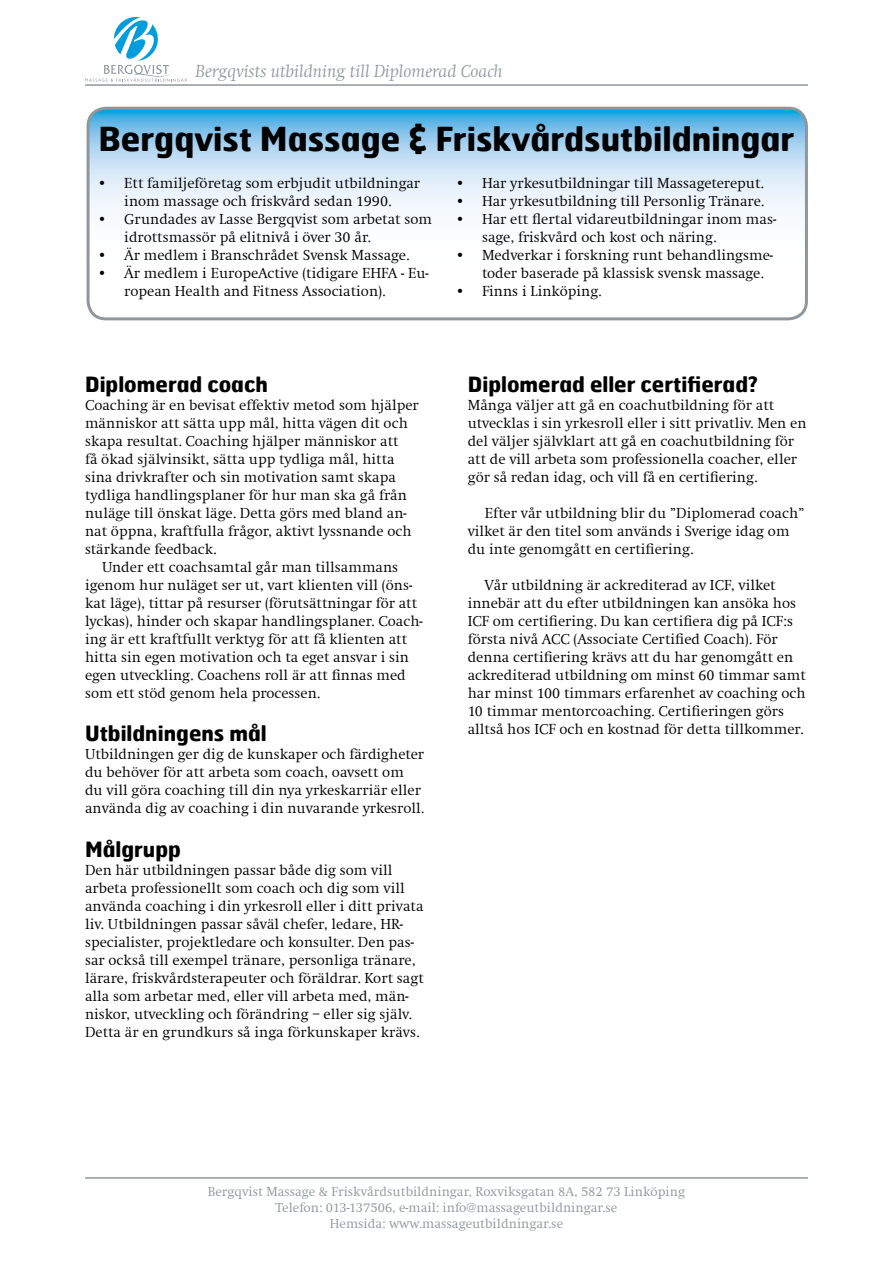
<style>
.page{position:relative;width:893px;height:1263px;background:#fff}
.page>*{position:absolute;margin:0;border:0;box-sizing:border-box;transform-origin:0 0}
.t1{font:700 33px "Hermes";color:#000}
.t2{font:700 21px "Hermes";color:#000}
.t3{font:italic 300 18px "Swift";color:#8f979d}
.t4{font:300 15px/18px "Swift";color:#000}
.t5{font:300 13.5px/16.2px "Swift";color:#8f979d;text-align:center}
</style>
<div class="page">
<hr style="left:85px;top:1177px;width:723px;height:2px;background:#8f979d">
<hr style="left:85px;top:84px;width:723px;height:2px;background:#8f979d">
<svg style="left:85px;top:17px;width:102px;height:65px"></svg>
<svg style="left:88px;top:108px;width:718px;height:211px"></svg>
<div style="left:87px;top:107px;width:721px;height:213px;border:3px solid #8f979d;border-radius:18px"></div>
<p class="t3" style="left:196px;top:62px;width:308px">Bergqvists utbildning till Diplomerad Coach</p>
<h1 class="t1" style="left:99px;top:118px;width:697px">Bergqvist Massage &amp; Friskvårdsutbildningar</h1>
<p class="t4" style="left:97px;top:174px;width:324px;text-align:center">• Ett familjeföretag som erbjudit utbildningar inom massage och friskvård sedan 1990.</p>
<p class="t4" style="left:124px;top:210px;width:309px;text-indent:-27px">• Grundades av Lasse Bergqvist som arbetat som idrottsmassör på elitnivå i över 30 år.</p>
<p class="t4" style="left:97px;top:246px;width:314px">• Är medlem i Branschrådet Svensk Massage.</p>
<p class="t4" style="left:124px;top:264px;width:306px;text-indent:-27px">• Är medlem i EuropeActive (tidigare EHFA - Eu&shy;ropean Health and Fitness Association).</p>
<p class="t4" style="left:455px;top:174px;width:310px">• Har yrkesutbildningar till Massagetereput.</p>
<p class="t4" style="left:455px;top:192px;width:311px">• Har yrkesutbildning till Personlig Tränare.</p>
<p class="t4" style="left:482px;top:210px;width:296px;text-indent:-27px">• Har ett flertal vidareutbildningar inom mas&shy;sage, friskvård och kost och näring.</p>
<p class="t4" style="left:482px;top:246px;width:293px;text-indent:-27px">• Medverkar i forskning runt behandlingsme&shy;toder baserade på klassisk svensk massage.</p>
<p class="t4" style="left:455px;top:282px;width:148px">• Finns i Linköping.</p>
<h2 class="t2" style="left:85px;top:371px;width:184px">Diplomerad coach</h2>
<p class="t4" style="left:85px;top:396px;width:335px">Coaching är en bevisat effektiv metod som hjälper människor att sätta upp mål, hitta vägen dit och skapa resultat. Coaching hjälper människor att<br>få ökad självinsikt, sätta upp tydliga mål, hitta sina drivkrafter och sin motivation samt skapa tydliga handlingsplaner för hur man ska gå från nuläge till önskat läge. Detta görs med bland an&shy;nat öppna, kraftfulla frågor, aktivt lyssnande och stärkande feedback.</p>
<p class="t4" style="left:85px;top:558px;width:339px;text-indent:17px">Under ett coachsamtal går man tillsammans igenom hur nuläget ser ut, vart klienten vill (öns&shy;kat läge), tittar på resurser (förutsättningar för att lyckas), hinder och skapar handlingsplaner. Coach&shy;ing är ett kraftfullt verktyg för att få klienten att hitta sin egen motivation och ta eget ansvar i sin egen utveckling. Coachens roll är att finnas med som ett stöd genom hela processen.</p>
<h2 class="t2" style="left:85px;top:720px;width:183px">Utbildningens mål</h2>
<p class="t4" style="left:85px;top:746px;width:341px">Utbildningen ger dig de kunskaper och färdigheter du behöver för att arbeta som coach, oavsett om du vill göra coaching till din nya yrkeskarriär eller använda dig av coaching i din nuvarande yrkesroll.</p>
<h2 class="t2" style="left:85px;top:835px;width:97px">Målgrupp</h2>
<p class="t4" style="left:85px;top:861px;width:340px">Den här utbildningen passar både dig som vill arbeta professionellt som coach och dig som vill använda coaching i din yrkesroll eller i ditt privata liv. Utbildningen passar såväl chefer, ledare, HR&shy;specialister, projektledare och konsulter. Den pas&shy;sar också till exempel tränare, personliga tränare, lärare, friskvårdsterapeuter och föräldrar. Kort sagt alla som arbetar med, eller vill arbeta med, män&shy;niskor, utveckling och förändring – eller sig själv.<br>Detta är en grundkurs så inga förkunskaper krävs.</p>
<h2 class="t2" style="left:468px;top:371px;width:292px">Diplomerad eller certifierad?</h2>
<p class="t4" style="left:468px;top:396px;width:340px">Många väljer att gå en coachutbildning för att utvecklas i sin yrkesroll eller i sitt privatliv. Men en del väljer självklart att gå en coachutbildning för att de vill arbeta som professionella coacher, eller gör så redan idag, och vill få en certifiering.</p>
<p class="t4" style="left:468px;top:504px;width:338px;text-indent:17px">Efter vår utbildning blir du ”Diplomerad coach” vilket är den titel som används i Sverige idag om du inte genomgått en certifiering.</p>
<p class="t4" style="left:468px;top:576px;width:340px;text-indent:17px">Vår utbildning är ackrediterad av ICF, vilket innebär att du efter utbildningen kan ansöka hos ICF om certifiering. Du kan certifiera dig på ICF:s första nivå ACC (Associate Certified Coach). För denna certifiering krävs att du har genomgått en ackrediterad utbildning om minst 60 timmar samt har minst 100 timmars erfarenhet av coaching och 10 timmar mentorcoaching. Certifieringen görs alltså hos ICF och en kostnad för detta tillkommer.</p>
<p class="t5" style="left:208px;top:1183px;width:479px">Bergqvist Massage &amp; Friskvårdsutbildningar, Roxviksgatan 8A, 582 73 Linköping<br>Telefon: 013-137506, e-mail: info@massageutbildningar.se<br>Hemsida: www.massageutbildningar.se</p>
</div>
